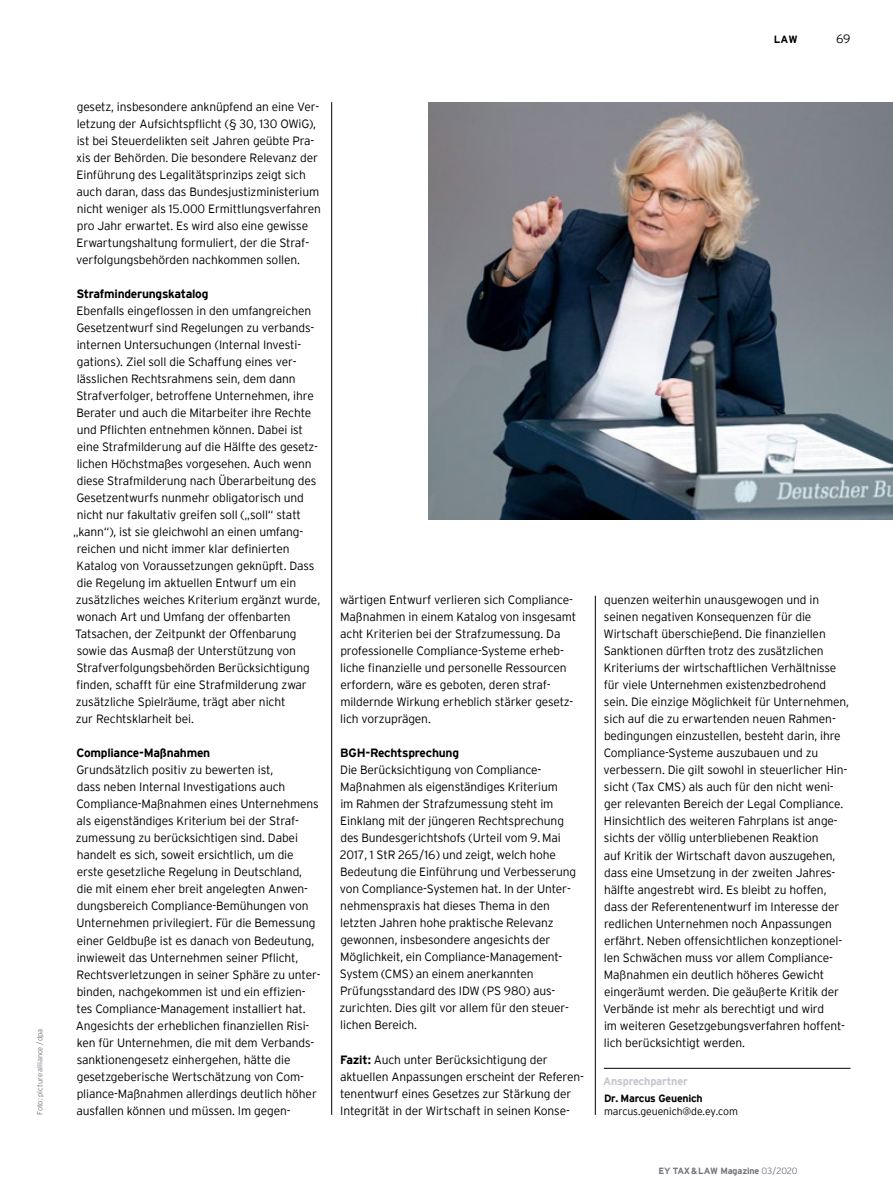
<style>
.page{position:relative;width:893px;height:1200px;background:#fff}
.page>*{position:absolute;margin:0;border:0;box-sizing:border-box;transform-origin:0 0}
.t1{font:300 12px/17px "EY Interstate";letter-spacing:-.01em;color:#000}
.t2{font:700 12px "EY Interstate";letter-spacing:-.02em;color:#000}
.t3{font:700 10.8px "EY Interstate";letter-spacing:-.02em;color:#c4c4cd}
.t4{font:300 10.5px "EY Interstate";letter-spacing:-.01em;color:#000}
.t5{font:700 10.5px "EY Interstate";letter-spacing:-.02em;color:#000}
.t6{font:700 9px "EY Interstate";letter-spacing:-.02em;color:#747480}
.t7{font:300 7.5px "EY Interstate";letter-spacing:-.01em;color:#747480}
.s1{font-weight:700}
.s2{font-weight:300}
</style>
<div class="page">
<hr style="left:331px;top:102px;width:1px;height:1012px;background:#000">
<hr style="left:595px;top:595px;width:1px;height:519px;background:#000">
<img style="left:429px;top:102px;width:464px;height:417px">
<hr style="left:604px;top:1067px;width:246px;height:1px;background:#000">
<p class="t7" style="left:35px;top:1114px;width:87px;rotate:-90deg">Foto: picture alliance / dpa</p>
<p class="t5" style="left:774px;top:31px;width:26px">LAW</p>
<p class="t1" style="left:836px;top:29px;width:16px">69</p>
<p class="t1" style="left:76px;top:97px;width:246px">gesetz, insbesondere anknüpfend an eine Ver&shy;letzung der Aufsichtspflicht (§ 30, 130 OWiG), ist bei Steuerdelikten seit Jahren geübte Pra&shy;xis der Behörden. Die besondere Relevanz der Einführung des Legalitätsprinzips zeigt sich auch daran, dass das Bundesjustizministerium nicht weniger als 15.000 Ermittlungsverfahren pro Jahr erwartet. Es wird also eine gewisse Erwartungshaltung formuliert, der die Straf&shy;verfolgungsbehörden nachkommen sollen.</p>
<p class="t2" style="left:76px;top:285px;width:134px">Strafminderungskatalog</p>
<p class="t1" style="left:77px;top:301px;width:236px">Ebenfalls eingeflossen in den umfangreichen</p>
<p class="t1" style="left:76px;top:318px;width:239px">Gesetzentwurf sind Regelungen zu verbands-</p>
<p class="t1" style="left:77px;top:335px;width:226px">internen Untersuchungen (Internal Investi-</p>
<p class="t1" style="left:77px;top:352px;width:221px">gations). Ziel soll die Schaffung eines ver-</p>
<p class="t1" style="left:77px;top:369px;width:220px">lässlichen Rechtsrahmens sein, dem dann</p>
<p class="t1" style="left:76px;top:386px;width:239px">Strafverfolger, betroffene Unternehmen, ihre</p>
<p class="t1" style="left:77px;top:403px;width:236px">Berater und auch die Mitarbeiter ihre Rechte</p>
<p class="t1" style="left:77px;top:420px;width:228px">und Pflichten entnehmen können. Dabei ist</p>
<p class="t1" style="left:77px;top:437px;width:243px">eine Strafmilderung auf die Hälfte des gesetz-</p>
<p class="t1" style="left:77px;top:454px;width:236px">lichen Höchstmaßes vorgesehen. Auch wenn</p>
<p class="t1" style="left:77px;top:471px;width:241px">diese Strafmilderung nach Überarbeitung des</p>
<p class="t1" style="left:76px;top:488px;width:229px">Gesetzentwurfs nunmehr obligatorisch und</p>
<p class="t1" style="left:77px;top:505px;width:226px">nicht nur fakultativ greifen soll („soll“ statt</p>
<p class="t1" style="left:73px;top:522px;width:232px">„kann“), ist sie gleichwohl an einen umfang-</p>
<p class="t1" style="left:77px;top:539px;width:214px">reichen und nicht immer klar definierten</p>
<p class="t1" style="left:77px;top:556px;width:239px">Katalog von Voraussetzungen geknüpft. Dass</p>
<p class="t1" style="left:77px;top:573px;width:221px">die Regelung im aktuellen Entwurf um ein</p>
<p class="t1" style="left:76px;top:590px;width:246px">zusätzliches weiches Kriterium ergänzt wurde,</p>
<p class="t1" style="left:76px;top:607px;width:216px">wonach Art und Umfang der offenbarten</p>
<p class="t1" style="left:75px;top:624px;width:223px">Tatsachen, der Zeitpunkt der Offenbarung</p>
<p class="t1" style="left:77px;top:641px;width:221px">sowie das Ausmaß der Unterstützung von</p>
<p class="t1" style="left:76px;top:658px;width:235px">Strafverfolgungsbehörden Berücksichtigung</p>
<p class="t1" style="left:76px;top:675px;width:232px">finden, schafft für eine Strafmilderung zwar</p>
<p class="t1" style="left:76px;top:692px;width:211px">zusätzliche Spielräume, trägt aber nicht</p>
<p class="t1" style="left:76px;top:709px;width:120px">zur Rechtsklarheit bei.</p>
<p class="t2" style="left:77px;top:744px;width:135px">Compliance-Maßnahmen</p>
<p class="t1" style="left:76px;top:760px;width:246px">Grundsätzlich positiv zu bewerten ist,<br>dass neben Internal Investigations auch Compliance-Maßnahmen eines Unternehmens als eigenständiges Kriterium bei der Straf&shy;zumessung zu berücksichtigen sind. Dabei handelt es sich, soweit ersichtlich, um die erste gesetzliche Regelung in Deutschland,<br>die mit einem eher breit angelegten Anwen&shy;dungsbereich Compliance-Bemühungen von Unternehmen privilegiert. Für die Bemessung einer Geldbuße ist es danach von Bedeutung, inwieweit das Unternehmen seiner Pflicht, Rechtsverletzungen in seiner Sphäre zu unter&shy;binden, nachgekommen ist und ein effizien&shy;tes Compliance-Management installiert hat.<br>Angesichts der erheblichen finanziellen Risi&shy;ken für Unternehmen, die mit dem Verbands&shy;sanktionengesetz einhergehen, hätte die gesetzgeberische Wertschätzung von Com&shy;pliance-Maßnahmen allerdings deutlich höher ausfallen können und müssen. Im gegen-</p>
<p class="t1" style="left:340px;top:590px;width:238px">wärtigen Entwurf verlieren sich Compliance-Maßnahmen in einem Katalog von insgesamt acht Kriterien bei der Strafzumessung. Da professionelle Compliance-Systeme erheb&shy;liche finanzielle und personelle Ressourcen erfordern, wäre es geboten, deren straf&shy;mildernde Wirkung erheblich stärker gesetz&shy;lich vorzuprägen.</p>
<p class="t2" style="left:340px;top:744px;width:120px">BGH-Rechtsprechung</p>
<p class="t1" style="left:340px;top:760px;width:238px">Die Berücksichtigung von Compliance-Maßnahmen als eigenständiges Kriterium<br>im Rahmen der Strafzumessung steht im Einklang mit der jüngeren Rechtsprechung des Bundesgerichtshofs (Urteil vom 9. Mai 2017, 1 StR 265/16) und zeigt, welch hohe Bedeutung die Einführung und Verbesserung von Compliance-Systemen hat. In der Unter&shy;nehmenspraxis hat dieses Thema in den letzten Jahren hohe praktische Relevanz gewonnen, insbesondere angesichts der Möglichkeit, ein Compliance-Management-System (CMS) an einem anerkannten Prüfungsstandard des IDW (PS 980) aus&shy;zurichten. Dies gilt vor allem für den steuer&shy;lichen Bereich.</p>
<p class="t1" style="left:340px;top:1049px;width:244px"><span class="s1">Fazit:</span> Auch unter Berücksichtigung der aktuellen Anpassungen erscheint der Referen&shy;tenentwurf eines Gesetzes zur Stärkung der Integrität in der Wirtschaft in seinen Konse-</p>
<p class="t1" style="left:603px;top:590px;width:247px">quenzen weiterhin unausgewogen und in seinen negativen Konsequenzen für die Wirtschaft überschießend. Die finanziellen Sanktionen dürften trotz des zusätzlichen Kriteriums der wirtschaftlichen Verhältnisse für viele Unternehmen existenzbedrohend sein. Die einzige Möglichkeit für Unternehmen, sich auf die zu erwartenden neuen Rahmen&shy;bedingungen einzustellen, besteht darin, ihre Compliance-Systeme auszubauen und zu verbessern. Die gilt sowohl in steuerlicher Hin&shy;sicht (Tax CMS) als auch für den nicht weni&shy;ger relevanten Bereich der Legal Compliance.<br>Hinsichtlich des weiteren Fahrplans ist ange&shy;sichts der völlig unterbliebenen Reaktion<br>auf Kritik der Wirtschaft davon auszugehen, dass eine Umsetzung in der zweiten Jahres&shy;hälfte angestrebt wird. Es bleibt zu hoffen, dass der Referentenentwurf im Interesse der redlichen Unternehmen noch Anpassungen erfährt. Neben offensichtlichen konzeptionel&shy;len Schwächen muss vor allem Compliance-Maßnahmen ein deutlich höheres Gewicht eingeräumt werden. Die geäußerte Kritik der Verbände ist mehr als berechtigt und wird<br>im weiteren Gesetzgebungsverfahren hoffent&shy;lich berücksichtigt werden.</p>
<p class="t3" style="left:603px;top:1073px;width:86px">Ansprechpartner</p>
<p class="t5" style="left:604px;top:1090px;width:100px">Dr. Marcus Geuenich</p>
<p class="t4" style="left:604px;top:1103px;width:135px">marcus.geuenich@de.ey.com</p>
<p class="t6" style="left:659px;top:1164px;width:141px">EY TAX&amp;LAW Magazine <span class="s2">03/2020</span></p>
</div>
